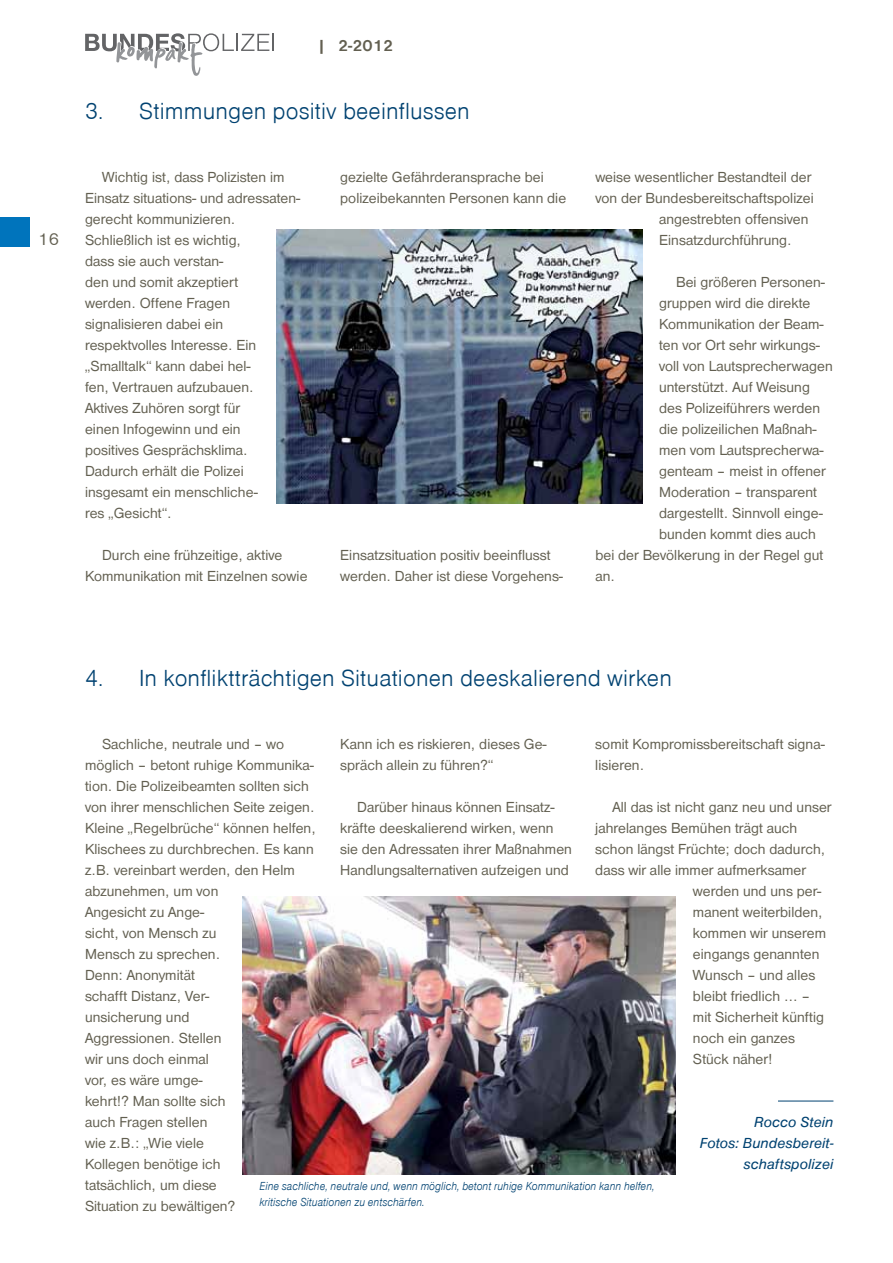
<style>
.page{position:relative;width:893px;height:1263px;background:#fff}
.page>*{position:absolute;margin:0;border:0;box-sizing:border-box;transform-origin:0 0}
.t1{font:300 24px "Nimbus San D";letter-spacing:.005em;color:#004271}
.t2{font:18px "Nimbus San D";color:#625f50}
.t3{font:700 16.5px "Nimbus San D";color:#625f50}
.t4{font:15px/21px "Nimbus San D";letter-spacing:.005em;color:#625f50}
.t5{font:italic 15px/21px "Nimbus San D";letter-spacing:.005em;color:#004271;text-align:right}
.t6{font:italic 300 12px/16.5px "Nimbus San D";letter-spacing:.005em;color:#004271;scale:.9 1}
</style>
<div class="page">
<svg style="left:85px;top:33px;width:189px;height:43px"></svg>
<div style="left:0;top:217px;width:30px;height:30px;background:#0074bc"></div>
<img style="left:243px;top:896px;width:433px;height:279px">
<hr style="left:778px;top:1101px;width:55px;height:1px;background:#004271">
<img style="left:276px;top:229px;width:366px;height:274px">
<p class="t2" style="left:38px;top:229px;width:22px">16</p>
<p class="t3" style="left:317px;top:36px;width:77px">| 2-2012</p>
<h1 class="t1" style="left:85px;top:98px;width:386px">3. Stimmungen positiv beeinflussen</h1>
<p class="t4" style="left:85px;top:166px;width:217px;text-indent:17px">Wichtig ist, dass Polizisten im<br>Einsatz situations- und adressaten&shy;gerecht kommunizieren.<br>Schließlich ist es wichtig,<br>dass sie auch verstan-<br>den und somit akzeptiert<br>werden. Offene Fragen signalisieren dabei ein respektvolles Interesse. Ein „Smalltalk“ kann dabei hel-<br>fen, Vertrauen aufzubauen.<br>Aktives Zuhören sorgt für<br>einen Infogewinn und ein<br>positives Gesprächsklima.<br>Dadurch erhält die Polizei insgesamt ein menschliche-<br>res „Gesicht“.</p>
<p class="t4" style="left:85px;top:544px;width:224px;text-align:center">Durch eine frühzeitige, aktive<br>Kommunikation mit Einzelnen sowie</p>
<p class="t4" style="left:340px;top:166px;width:228px">gezielte Gefährderansprache bei polizeibekannten Personen kann die</p>
<p class="t4" style="left:340px;top:544px;width:224px">Einsatzsituation positiv beeinflusst werden. Daher ist diese Vorgehens-</p>
<p class="t4" style="left:595px;top:166px;width:217px">weise wesentlicher Bestandteil der</p>
<p class="t4" style="left:595px;top:187px;width:220px">von der Bundesbereitschaftspolizei</p>
<p class="t4" style="left:659px;top:208px;width:151px">angestrebten offensiven</p>
<p class="t4" style="left:659px;top:229px;width:134px">Einsatzdurchführung.</p>
<p class="t4" style="left:676px;top:271px;width:150px">Bei größeren Personen-</p>
<p class="t4" style="left:659px;top:292px;width:153px">gruppen wird die direkte</p>
<p class="t4" style="left:659px;top:313px;width:166px">Kommunikation der Beam-</p>
<p class="t4" style="left:659px;top:334px;width:162px">ten vor Ort sehr wirkungs-</p>
<p class="t4" style="left:659px;top:355px;width:175px">voll von Lautsprecherwagen</p>
<p class="t4" style="left:659px;top:376px;width:152px">unterstützt. Auf Weisung</p>
<p class="t4" style="left:659px;top:397px;width:162px">des Polizeiführers werden</p>
<p class="t4" style="left:659px;top:418px;width:159px">die polizeilichen Maßnah-</p>
<p class="t4" style="left:659px;top:439px;width:166px">men vom Lautsprecherwa-</p>
<p class="t4" style="left:659px;top:460px;width:168px">genteam – meist in offener</p>
<p class="t4" style="left:659px;top:481px;width:159px">Moderation – transparent</p>
<p class="t4" style="left:659px;top:502px;width:165px">dargestellt. Sinnvoll einge-</p>
<p class="t4" style="left:659px;top:523px;width:158px">bunden kommt dies auch</p>
<p class="t4" style="left:595px;top:544px;width:229px">bei der Bevölkerung in der Regel gut</p>
<p class="t4" style="left:595px;top:565px;width:21px">an.</p>
<h1 class="t1" style="left:85px;top:665px;width:588px">4. In konfliktträchtigen Situationen deeskalierend wirken</h1>
<p class="t4" style="left:85px;top:733px;width:232px;text-indent:17px">Sachliche, neutrale und – wo möglich – betont ruhige Kommunika&shy;tion. Die Polizeibeamten sollten sich von ihrer menschlichen Seite zeigen.<br>Kleine „Regelbrüche“ können helfen,<br>Klischees zu durchbrechen. Es kann z.B. vereinbart werden, den Helm abzunehmen, um von<br>Angesicht zu Ange-<br>sicht, von Mensch zu<br>Mensch zu sprechen.<br>Denn: Anonymität<br>schafft Distanz, Ver-<br>unsicherung und<br>Aggressionen. Stellen<br>wir uns doch einmal<br>vor, es wäre umge-<br>kehrt!? Man sollte sich<br>auch Fragen stellen<br>wie z.B.: „Wie viele<br>Kollegen benötige ich<br>tatsächlich, um diese<br>Situation zu bewältigen?</p>
<p class="t4" style="left:595px;top:733px;width:231px">somit Kompromissbereitschaft signa&shy;lisieren.</p>
<p class="t4" style="left:340px;top:733px;width:208px">Kann ich es riskieren, dieses Ge&shy;spräch allein zu führen?“</p>
<p class="t4" style="left:340px;top:796px;width:233px;text-indent:17px">Darüber hinaus können Einsatz&shy;kräfte deeskalierend wirken, wenn sie den Adressaten ihrer Maßnahmen Handlungsalternativen aufzeigen und</p>
<p class="t4" style="left:612px;top:796px;width:221px">All das ist nicht ganz neu und unser</p>
<p class="t4" style="left:595px;top:817px;width:203px">jahrelanges Bemühen trägt auch</p>
<p class="t4" style="left:595px;top:838px;width:231px">schon längst Früchte; doch dadurch,</p>
<p class="t4" style="left:595px;top:859px;width:212px">dass wir alle immer aufmerksamer</p>
<p class="t4" style="left:693px;top:880px;width:130px">werden und uns per-</p>
<p class="t4" style="left:693px;top:901px;width:131px">manent weiterbilden,</p>
<p class="t4" style="left:693px;top:922px;width:135px">kommen wir unserem</p>
<p class="t4" style="left:693px;top:943px;width:128px">eingangs genannten</p>
<p class="t4" style="left:693px;top:964px;width:124px">Wunsch – und alles</p>
<p class="t4" style="left:693px;top:985px;width:119px">bleibt friedlich … –</p>
<p class="t4" style="left:693px;top:1006px;width:133px">mit Sicherheit künftig</p>
<p class="t4" style="left:693px;top:1027px;width:104px">noch ein ganzes</p>
<p class="t4" style="left:693px;top:1048px;width:81px">Stück näher!</p>
<p class="t5" style="left:700px;top:1112px;width:135px">Rocco Stein<br>Fotos: Bundesbereit&shy;schaftspolizei</p>
<p class="t6" style="left:259px;top:1178px;width:441px">Eine sachliche, neutrale und, wenn möglich, betont ruhige Kommunikation kann helfen, kritische Situationen zu entschärfen.</p>
</div>
